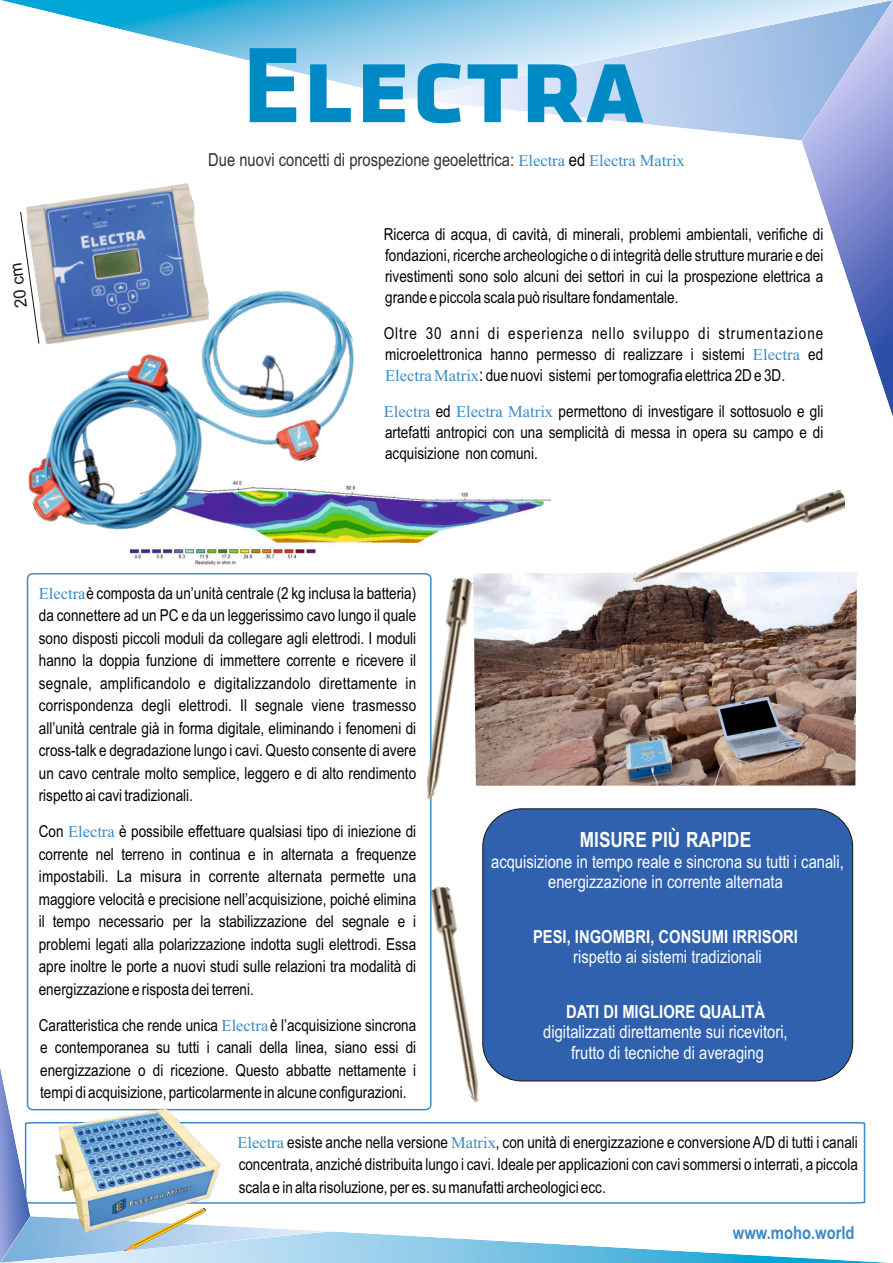
<style>
.page{position:relative;width:893px;height:1263px;background:#fff}
.page>*{position:absolute;margin:0;border:0;box-sizing:border-box;transform-origin:0 0}
.t1{font:700 21px "Arial Narrow";color:#fff}
.t2{font:18px/20.4px "Arial Narrow";color:#fff;text-align:center}
.t3{font:18px "Arial Narrow";color:#313130}
.t4{font:700 18px "Arial Narrow";color:#fff}
.t5{font:700 18px "Arial Narrow";color:#3b8ac6}
.t6{font:16.8px "Arial";color:#151616}
.t7{font:16.5px/22.5px "Arial Narrow";color:#000;text-align:justify}
.t8{font:16.5px/21px "Arial Narrow";letter-spacing:.055em;color:#000}
.t9{font:16.5px "Mongolian Baiti";letter-spacing:.005em;color:#3b8ac6}
.s1{font-family:"Mongolian Baiti";font-size:16.5px;color:#3b8ac6}
.s2{color:#000}
.s3{font-family:"Mongolian Baiti";color:#3b8ac6}
.s4{font-size:18px}
</style>
<div class="page">
<div style="left:483px;top:809px;width:370px;height:272px;background:#2f61af;border:1px solid #151616;border-radius:39px"></div>
<img style="left:432px;top:883px;width:61px;height:183px">
<img style="left:390px;top:492px;width:161px;height:53px">
<img style="left:28px;top:290px;width:362px;height:276px">
<img style="left:478px;top:572px;width:379px;height:214px">
<img style="left:633px;top:490px;width:212px;height:114px">
<img style="left:339px;top:574px;width:208px;height:224px">
<img style="left:26px;top:183px;width:202px;height:184px">
<svg style="left:802px;top:141px;width:91px;height:276px"></svg>
<svg style="left:417px;top:99px;width:476px;height:42px"></svg>
<svg style="left:1px;top:0;width:892px;height:99px"></svg>
<svg style="left:250px;top:48px;width:46px;height:74px"></svg>
<svg style="left:310px;top:64px;width:41px;height:58px"></svg>
<svg style="left:363px;top:64px;width:42px;height:58px;background:#30a0d0"></svg>
<svg style="left:418px;top:63px;width:43px;height:60px;background:#5ab2da"></svg>
<svg style="left:468px;top:64px;width:50px;height:58px"></svg>
<svg style="left:528px;top:64px;width:115px;height:58px;background:#50aad7"></svg>
<svg style="left:20px;top:212px;width:19px;height:132px"></svg>
<svg style="left:0;top:1066px;width:889px;height:197px"></svg>
<img style="left:42px;top:1105px;width:184px;height:158px">
<p class="t6" style="left:10px;top:310px;width:47px;rotate:-97deg">20 cm</p>
<p class="t3" style="left:208px;top:146px;width:478px">Due nuovi concetti di prospezione geoelettrica: <span class="s1">Electra</span> <span class="s2">ed</span> <span class="s1">Electra Matrix</span></p>
<p class="t7" style="left:384px;top:223px;width:441px;line-height:21px">Ricerca di acqua, di cavità, di minerali, problemi ambientali, verifiche di fondazioni, ricerche archeologiche o di integrità delle strutture murarie e dei rivestimenti sono solo alcuni dei settori in cui la prospezione elettrica a grande e piccola scala può risultare fondamentale.</p>
<p class="t8" style="left:384px;top:322px;width:441px">Oltre 30 anni di esperienza nello sviluppo di strumentazione microelettronica hanno permesso di realizzare i sistemi</p>
<p class="t7" style="left:808px;top:342px;width:17px">ed</p>
<p class="t9" style="left:753px;top:345px;width:49px">Electra</p>
<p class="t7" style="left:384px;top:356px;width:441px;line-height:36px"><span class="s3">Electra Matrix</span><span class="s4">:</span> due nuovi sistemi per tomografia elettrica 2D e 3D.<br><span class="s3">Electra</span> ed <span class="s3">Electra Matrix</span> permettono di investigare il sottosuolo e gli</p>
<p class="t7" style="left:385px;top:421px;width:440px;line-height:21px">artefatti antropici con una semplicità di messa in opera su campo e di acquisizione non comuni.</p>
<p class="t7" style="left:39px;top:581px;width:379px"><span class="s3">Electra</span>è composta da un’unità centrale (2 kg inclusa la batteria) da connettere ad un PC e da un leggerissimo cavo lungo il quale sono disposti piccoli moduli da collegare agli elettrodi. I moduli hanno la doppia funzione di immettere corrente e ricevere il segnale, amplificandolo e digitalizzandolo direttamente in corrispondenza degli elettrodi. Il segnale viene trasmesso all’unità centrale già in forma digitale, eliminando i fenomeni di cross-talk e degradazione lungo i cavi. Questo consente di avere un cavo centrale molto semplice, leggero e di alto rendimento rispetto ai cavi tradizionali.</p>
<p class="t7" style="left:39px;top:819px;width:379px">Con <span class="s3">Electra</span> è possibile effettuare qualsiasi tipo di iniezione di corrente nel terreno in continua e in alternata a frequenze impostabili. La misura in corrente alternata permette una maggiore velocità e precisione nell’acquisizione, poiché elimina il tempo necessario per la stabilizzazione del segnale e i problemi legati alla polarizzazione indotta sugli elettrodi. Essa apre inoltre le porte a nuovi studi sulle relazioni tra modalità di energizzazione e risposta dei terreni.</p>
<p class="t7" style="left:39px;top:1013px;width:379px">Caratteristica che rende unica <span class="s3">Electra</span>è l’acquisizione sincrona e contemporanea su tutti i canali della linea, siano essi di energizzazione o di ricezione. Questo abbatte nettamente i tempi di acquisizione, particolarmente in alcune configurazioni.</p>
<p class="t1" style="left:580px;top:823px;width:173px">MISURE PIÙ RAPIDE</p>
<p class="t2" style="left:491px;top:850px;width:354px">acquisizione in tempo reale e sincrona su tutti i canali, energizzazione in corrente alternata</p>
<p class="t4" style="left:533px;top:922px;width:266px">PESI, INGOMBRI, CONSUMI IRRISORI</p>
<p class="t2" style="left:573px;top:946px;width:190px">rispetto ai sistemi tradizionali</p>
<p class="t4" style="left:566px;top:998px;width:201px">DATI DI MIGLIORE QUALITÀ</p>
<p class="t2" style="left:543px;top:1021px;width:246px">digitalizzati direttamente sui ricevitori,</p>
<p class="t2" style="left:571px;top:1041px;width:194px">frutto di tecniche di averaging</p>
<p class="t7" style="left:237px;top:1130px;width:622px"><span class="s3">Electra</span> esiste anche nella versione <span class="s3">Matrix</span>, con unità di energizzazione e conversione A/D di tutti i canali concentrata, anziché distribuita lungo i cavi. Ideale per applicazioni con cavi sommersi o interrati, a piccola scala e in alta risoluzione, per es. su manufatti archeologici ecc.</p>
<p class="t5" style="left:733px;top:1219px;width:123px">www.moho.world</p>
</div>
